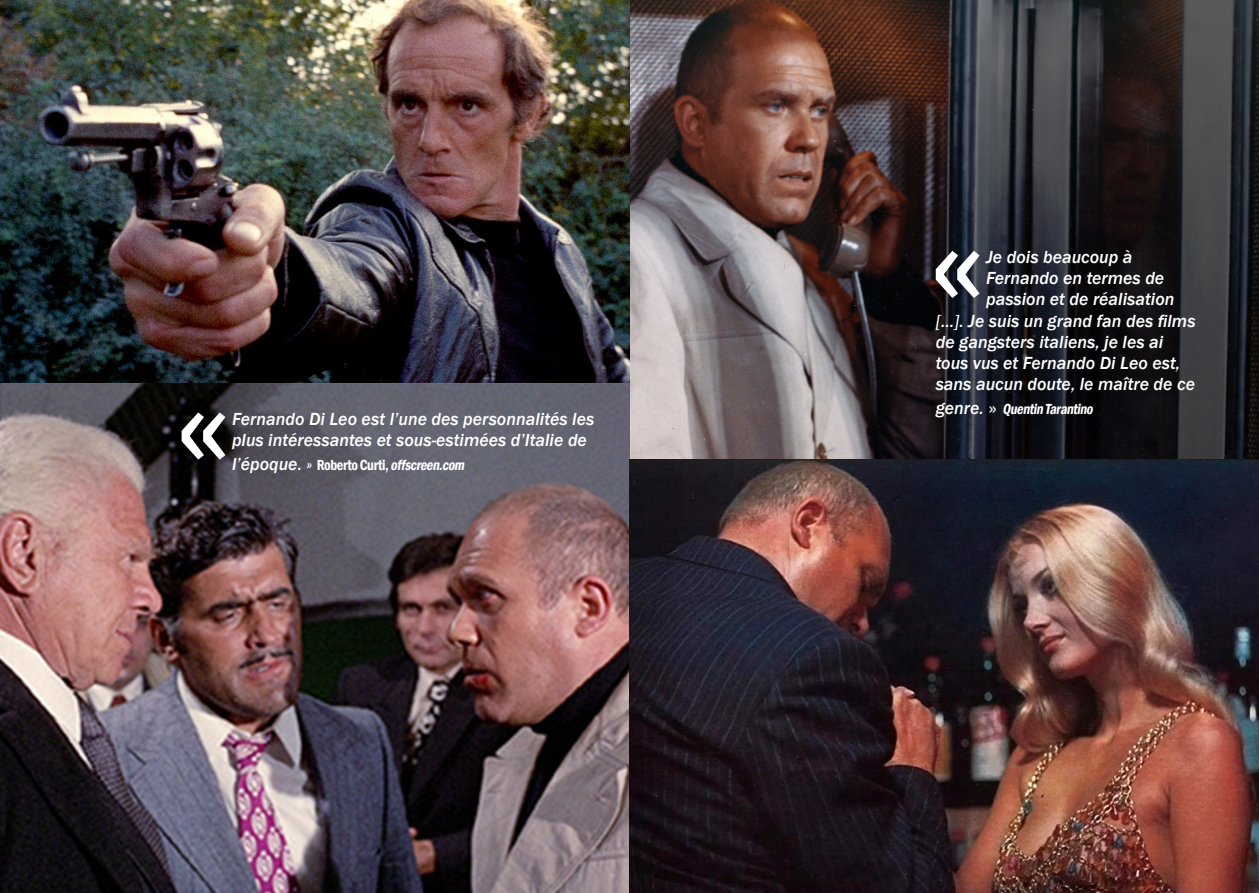
<style>
.page{position:relative;width:1259px;height:893px;background:#fff}
.page>*{position:absolute;margin:0;border:0;box-sizing:border-box;transform-origin:0 0}
.t1{font:600 123.3px "Source Sans Pro";color:#fff}
.t2{font:italic 500 18px/21px "Franklin Gothic";color:#fff}
.t3{font:600 condensed 15px "Franklin Gothic";letter-spacing:-.03em;color:#fff;scale:.96 1}
.t4{font:italic 600 condensed 15px "Franklin Gothic";color:#fff;scale:.96 1}
.s1{font-weight:500;font-style:italic;font-stretch:normal;font-size:18px}
.s2{font-style:italic}
.s3{font-weight:500;font-stretch:normal;font-size:18px}
.s4{font-family:"Source Sans Pro";font-style:normal;font-stretch:normal;font-size:18px}
</style>
<div class="page">
<img style="left:629px;top:0;width:630px;height:459px">
<img style="left:0;top:0;width:629px;height:893px">
<img style="left:629px;top:459px;width:630px;height:434px">
<p class="t1" style="left:176px;top:345px;width:58px">«</p>
<p class="t2" style="left:232px;top:409px;width:364px">Fernando Di Leo est l’une des personnalités les plus intéressantes et sous-estimées d’Italie de</p>
<p class="t3" style="left:232px;top:455px;width:247px"><span class="s1">l’époque. »</span> Roberto Curti, <span class="s2">offscreen.com</span></p>
<p class="t1" style="left:930px;top:184px;width:58px">«</p>
<p class="t2" style="left:986px;top:247px;width:148px">Je dois beaucoup à</p>
<p class="t2" style="left:986px;top:268px;width:180px">Fernando en termes de</p>
<p class="t2" style="left:986px;top:289px;width:190px">passion et de réalisation</p>
<p class="t2" style="left:935px;top:310px;width:261px">[…]. Je suis un grand fan des films</p>
<p class="t2" style="left:935px;top:331px;width:229px">de gangsters italiens, je les ai</p>
<p class="t2" style="left:935px;top:352px;width:246px">tous vus et Fernando Di Leo est,</p>
<p class="t2" style="left:935px;top:373px;width:261px">sans aucun doute, le maître de ce</p>
<p class="t4" style="left:935px;top:398px;width:168px"><span class="s3">g e n r e .</span> <span class="s4">»</span> QuentinTarantino</p>
</div>
